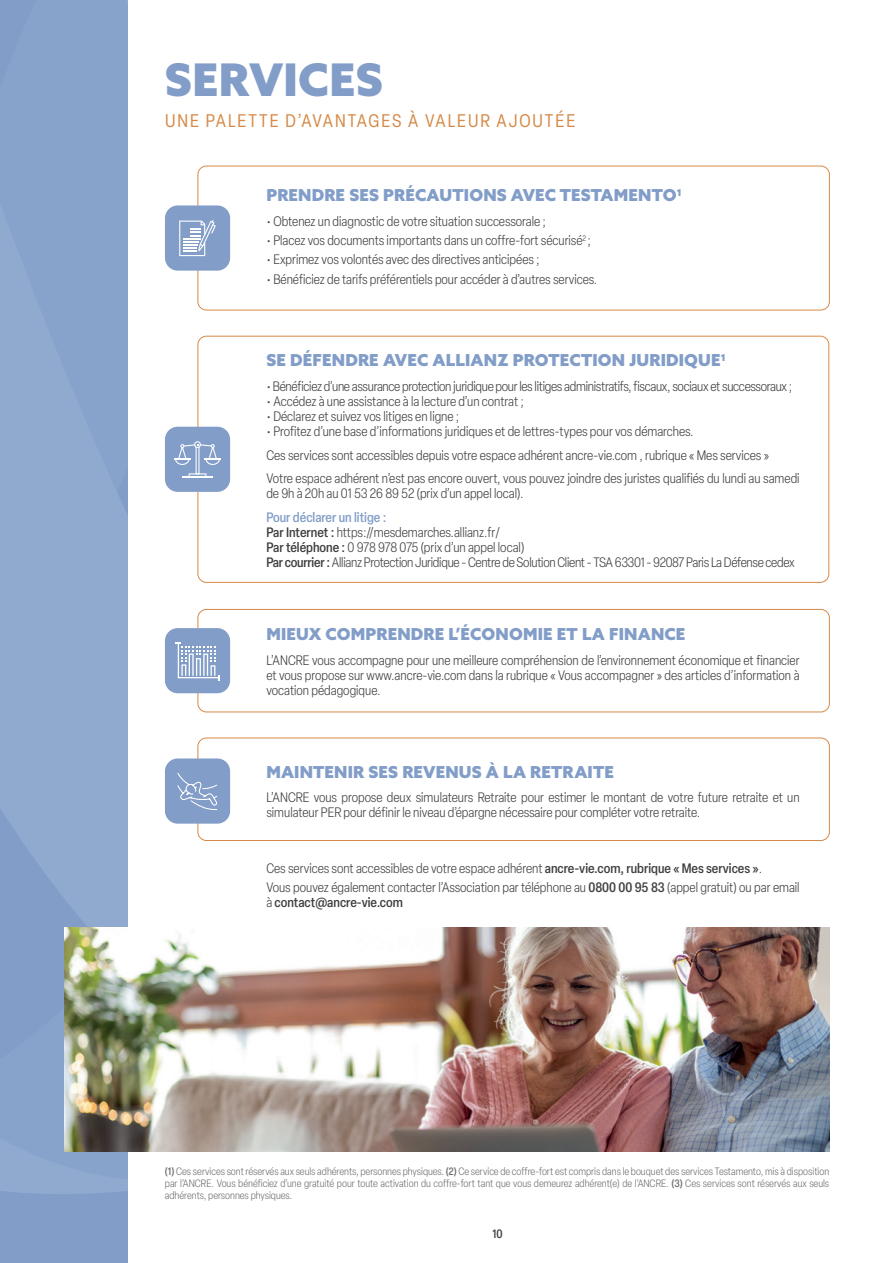
<style>
.page{position:relative;width:893px;height:1263px;background:#fff}
.page>*{position:absolute;margin:0;border:0;box-sizing:border-box;transform-origin:0 0}
.t1{font:900 45px "Azo Sans";letter-spacing:.01em;color:#819dc8}
.t2{font:condensed 18px "Elza";letter-spacing:.11em;color:#d68a48}
.t3{font:900 16.5px "Azo Sans";letter-spacing:.01em;color:#819dc8}
.t4{font:300 condensed 13.5px/15px "Elza";color:#3e3e3f}
.t5{font:300 condensed 13.5px/15px "Elza";letter-spacing:-.02em;color:#3e3e3f}
.t6{font:500 condensed 13.5px "Elza";color:#3e3e3f}
.t7{font:500 condensed 12px "Elza";color:#3e3e3f}
.t8{font:300 condensed 10.5px/12px "Elza";color:#6c6d70;text-align:justify}
.s1{font-weight:500;color:#819dc8}
.s2{font-weight:500}
.s3{font-weight:300}
</style>
<div class="page">
<div style="left:0;top:0;width:128px;height:1263px;background:#88a3cb"></div>
<div style="left:198px;top:336px;width:631px;height:247px;border:1px solid #d68a48;border-radius:9px"></div>
<div style="left:165px;top:427px;width:65px;height:65px;background:#819dc8;border-radius:13px"></div>
<hr style="left:182px;top:476px;width:31px;height:1px;background:#fff">
<svg style="left:174px;top:441px;width:47px;height:35px"></svg>
<div style="left:198px;top:166px;width:632px;height:144px;border:1px solid #d68a48;border-radius:9px"></div>
<div style="left:165px;top:205px;width:65px;height:66px;background:#819dc8;border-radius:13px"></div>
<svg style="left:179px;top:220px;width:37px;height:36px"></svg>
<div style="left:198px;top:609px;width:632px;height:103px;border:1px solid #d68a48;border-radius:9px"></div>
<div style="left:165px;top:628px;width:65px;height:65px;background:#819dc8;border-radius:13px"></div>
<svg style="left:176px;top:643px;width:43px;height:37px"></svg>
<div style="left:198px;top:738px;width:632px;height:103px;border:1px solid #d68a48;border-radius:9px"></div>
<div style="left:165px;top:758px;width:65px;height:66px;background:#819dc8;border-radius:13px"></div>
<svg style="left:177px;top:773px;width:41px;height:37px"></svg>
<img style="left:65px;top:927px;width:765px;height:225px">
<h1 class="t1" style="left:165px;top:50px;width:219px">SERVICES</h1>
<h2 class="t2" style="left:165px;top:109px;width:412px">UNE PALETTE D’AVANTAGES À VALEUR AJOUTÉE</h2>
<p class="t3" style="left:266px;top:184px;width:417px">PRENDRE SES PRÉCAUTIONS AVEC TESTAMENTO<sup>1</sup></p>
<p class="t4" style="left:266px;top:213px;width:281px">• Obtenez un diagnostic de votre situation successorale ;</p>
<p class="t4" style="left:266px;top:233px;width:326px">• Placez vos documents importants dans un coffre-fort sécurisé<sup>2</sup> ;</p>
<p class="t4" style="left:266px;top:252px;width:275px">• Exprimez vos volontés avec des directives anticipées ;</p>
<p class="t4" style="left:266px;top:271px;width:332px">• Bénéficiez de tarifs préférentiels pour accéder à d’autres services.</p>
<p class="t3" style="left:266px;top:349px;width:461px">SE DÉFENDRE AVEC ALLIANZ PROTECTION JURIDIQUE<sup>1</sup></p>
<p class="t5" style="left:266px;top:379px;width:528px">• Bénéficiez d’une assurance protection juridique pour les litiges administratifs, fiscaux, sociaux et successoraux ;</p>
<p class="t4" style="left:266px;top:394px;width:259px">• Accédez à une assistance à la lecture d’un contrat ;</p>
<p class="t4" style="left:266px;top:409px;width:195px">• Déclarez et suivez vos litiges en ligne ;</p>
<p class="t4" style="left:266px;top:419px;width:535px;line-height:23.5px">• Profitez d’une base d’informations juridiques et de lettres-types pour vos démarches.<br>Ces services sont accessibles depuis votre espace adhérent ancre-vie.com , rubrique « Mes services »<br>Votre espace adhérent n’est pas encore ouvert, vous pouvez joindre des juristes qualifiés du lundi au samedi</p>
<p class="t4" style="left:266px;top:486px;width:259px">de 9h à 20h au 01 53 26 89 52 (prix d’un appel local).</p>
<p class="t5" style="left:266px;top:509px;width:530px"><span class="s1">Pour déclarer un litige :<br></span><span class="s2">Par Internet :</span> https://mesdemarches.allianz.fr/<br><span class="s2">Par téléphone :</span> 0 978 978 075 (prix d’un appel local)<br><span class="s2">Par courrier :</span> Allianz Protection Juridique - Centre de Solution Client - TSA 63301 - 92087 Paris La Défense cedex</p>
<p class="t3" style="left:266px;top:623px;width:421px">MIEUX COMPRENDRE L’ÉCONOMIE ET LA FINANCE</p>
<p class="t4" style="left:266px;top:652px;width:535px;text-align:justify">L’ANCRE vous accompagne pour une meilleure compréhension de l’environnement économique et financier et vous propose sur www.ancre-vie.com dans la rubrique « Vous accompagner » des articles d’information à vocation pédagogique.</p>
<p class="t3" style="left:266px;top:761px;width:349px">MAINTENIR SES REVENUS À LA RETRAITE</p>
<p class="t4" style="left:266px;top:790px;width:535px">L’ANCRE vous propose deux simulateurs Retraite pour estimer le montant de votre future retraite et un simulateur PER pour définir le niveau d’épargne nécessaire pour compléter votre retraite.</p>
<p class="t4" style="left:266px;top:858px;width:535px;line-height:19.2px">Ces services sont accessibles de votre espace adhérent <span class="s2">ancre-vie.com, rubrique « Mes services »</span>.<br>Vous pouvez également contacter l’Association par téléphone au <span class="s2">0800 00 95 83</span> (appel gratuit) ou par email</p>
<p class="t6" style="left:266px;top:893px;width:138px"><span class="s3">à</span> contact@ancre-vie.com</p>
<p class="t8" style="left:165px;top:1165px;width:666px"><span class="s2">(1)</span> Ces services sont réservés aux seuls adhérents, personnes physiques. <span class="s2">(2)</span> Ce service de coffre-fort est compris dans le bouquet des services Testamento, mis à disposition par l’ANCRE. Vous bénéficiez d’une gratuité pour toute activation du coffre-fort tant que vous demeurez adhérent(e) de l’ANCRE. <span class="s2">(3)</span> Ces services sont réservés aux seuls adhérents, personnes physiques.</p>
<p class="t7" style="left:492px;top:1226px;width:12px">10</p>
</div>
